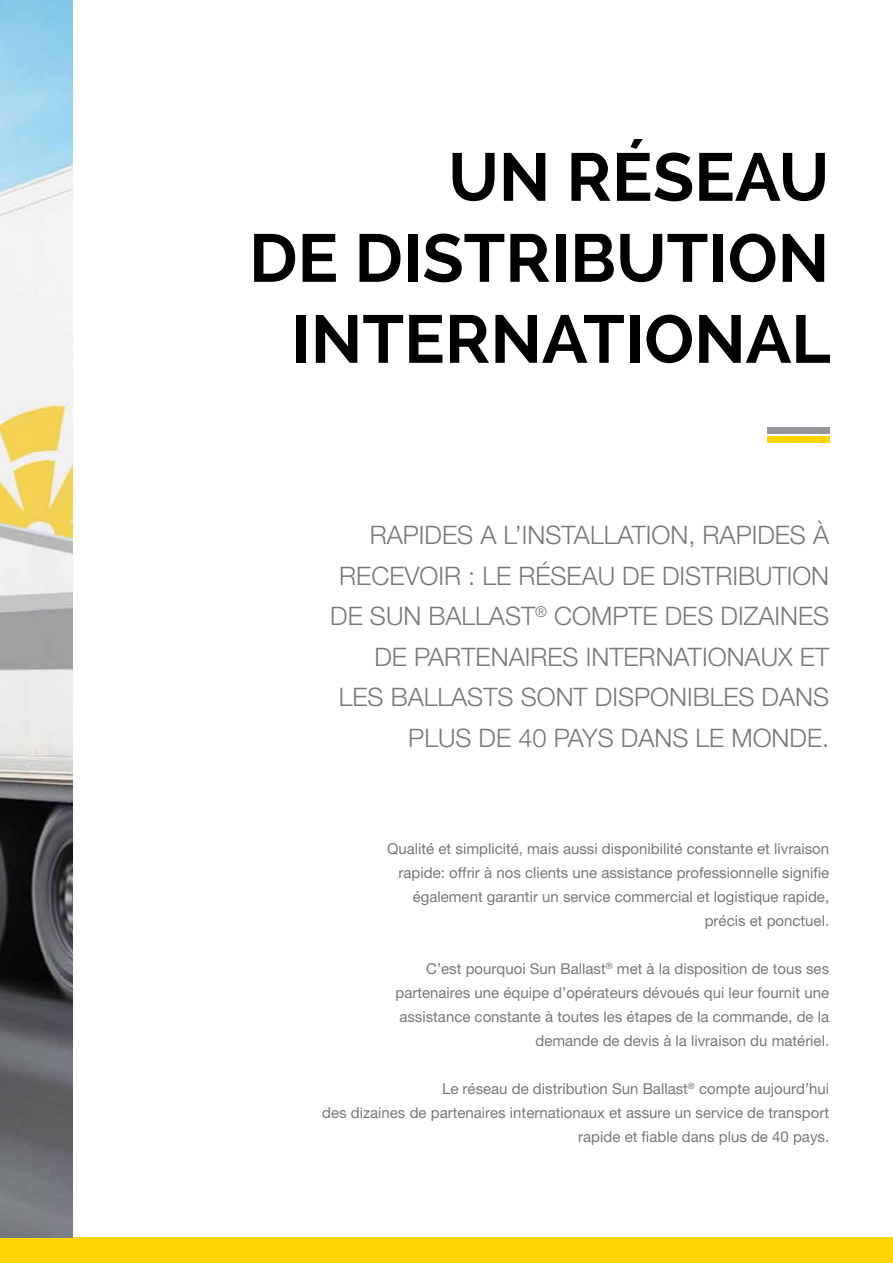
<style>
.page{position:relative;width:893px;height:1263px;background:#fff}
.page>*{position:absolute;margin:0;border:0;box-sizing:border-box;transform-origin:0 0}
.t1{font:700 67.5px/81px "Raleway";color:#000;text-align:right}
.t2{font:300 25.5px/40.5px "Helvetica Neue LT Pro";color:#77787b;text-align:right}
.t3{font:15px/24px "Helvetica Neue LT Pro";color:#77787b;text-align:right}
</style>
<div class="page">
<div style="left:0;top:1237px;width:893px;height:26px;background:#ffd400"></div>
<img style="left:0;top:0;width:72px;height:1237px">
<div style="left:767px;top:436px;width:62px;height:6px;background:#ffd400"></div>
<div style="left:767px;top:427px;width:62px;height:7px;background:#939598"></div>
<h1 class="t1" style="left:249px;top:137px;width:583px">UN RÉSEAU<br>DE DISTRIBUTION<br>INTERNATIONAL</h1>
<h2 class="t2" style="left:330px;top:515px;width:500px">RAPIDES A L’INSTALLATION, RAPIDES À RECEVOIR : LE RÉSEAU DE DISTRIBUTION DE SUN BALLAST<sup>®</sup> COMPTE DES DIZAINES DE PARTENAIRES INTERNATIONAUX ET LES BALLASTS SONT DISPONIBLES DANS PLUS DE 40 PAYS DANS LE MONDE.</h2>
<p class="t3" style="left:387px;top:836px;width:444px">Qualité et simplicité, mais aussi disponibilité constante et livraison rapide: offrir à nos clients une assistance professionnelle signifie également garantir un service commercial et logistique rapide, précis et ponctuel.</p>
<p class="t3" style="left:395px;top:956px;width:435px">C’est pourquoi Sun Ballast<sup>®</sup> met à la disposition de tous ses partenaires une équipe d’opérateurs dévoués qui leur fournit une assistance constante à toutes les étapes de la commande, de la demande de devis à la livraison du matériel.</p>
<p class="t3" style="left:322px;top:1076px;width:508px">Le réseau de distribution Sun Ballast<sup>®</sup> compte aujourd’hui<br>des dizaines de partenaires internationaux et assure un service de transport rapide et fiable dans plus de 40 pays.</p>
</div>
